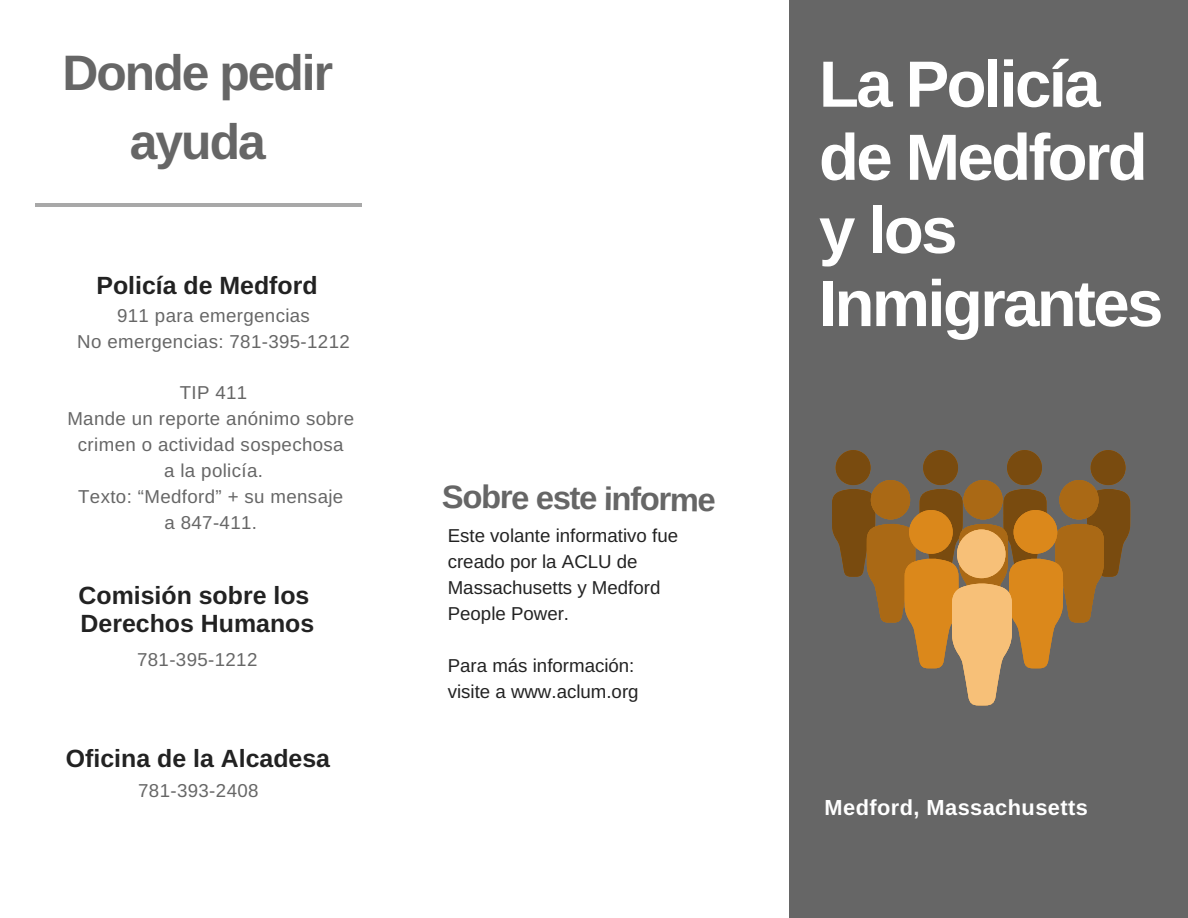
<style>
.page{position:relative;width:1188px;height:918px;background:#fff}
.page>*{position:absolute;margin:0;border:0;box-sizing:border-box;transform-origin:0 0}
.t1{font:700 65.4px/73.2px "Arimo";letter-spacing:-.04em;color:#fff}
.t2{font:700 49.8px/68.7px "Arimo";letter-spacing:-.04em;color:#666;text-align:center}
.t3{font:700 32.7px "Arimo";color:#666}
.t4{font:700 24.9px/28.2px "Arimo";color:#222}
.t5{font:700 21.75px "Arimo";letter-spacing:.02em;color:#fff}
.t6{font:18.75px/25.8px "Arimo";letter-spacing:.02em;color:#666;text-align:center}
.t7{font:18.75px/25.8px "Arimo";color:#222}
</style>
<div class="page">
<div style="left:790px;top:0;width:398px;height:918px;background:#666"></div>
<svg style="left:832px;top:450px;width:298px;height:255px"></svg>
<div style="left:957px;top:530px;width:49px;height:48px;background:#f7c078;border-radius:50%"></div>
<hr style="left:36px;top:203px;width:22px;height:3px;background:#a8a8a8">
<hr style="left:339px;top:203px;width:22px;height:3px;background:#a8a8a8">
<hr style="left:58px;top:203px;width:156px;height:3px;background:#a8a8a8">
<hr style="left:213px;top:203px;width:127px;height:3px;background:#a8a8a8">
<h2 class="t2" style="left:63px;top:38px;width:272px">Donde pedir ayuda</h2>
<h3 class="t4" style="left:96px;top:271px;width:223px">Policía de Medford</h3>
<p class="t6" style="left:77px;top:302px;width:274px">911 para emergencias<br>No emergencias: 781-395-1212</p>
<p class="t6" style="left:67px;top:380px;width:288px">TIP 411<br>Mande un reporte anónimo sobre crimen o actividad sospechosa<br>a la policía.<br>Texto: “Medford” + su mensaje<br>a 847-411.</p>
<h3 class="t4" style="left:79px;top:581px;width:237px">Comisión sobre los<br>Derechos Humanos</h3>
<p class="t6" style="left:137px;top:647px;width:122px">781-395-1212</p>
<h3 class="t4" style="left:66px;top:745px;width:266px">Oficina de la Alcadesa</h3>
<p class="t6" style="left:138px;top:777px;width:122px">781-393-2408</p>
<h3 class="t3" style="left:443px;top:477px;width:275px;rotate:1deg">Sobre este informe</h3>
<p class="t7" style="left:448px;top:523px;width:232px">Este volante informativo fue creado por la ACLU de<br>Massachusetts y Medford<br>People Power.</p>
<p class="t7" style="left:448px;top:652px;width:192px">Para más información: visite a www.aclum.org</p>
<h1 class="t1" style="left:819px;top:47px;width:346px">La Policía de Medford y los<br>Inmigrantes</h1>
<p class="t5" style="left:825px;top:796px;width:265px">Medford, Massachusetts</p>
</div>
